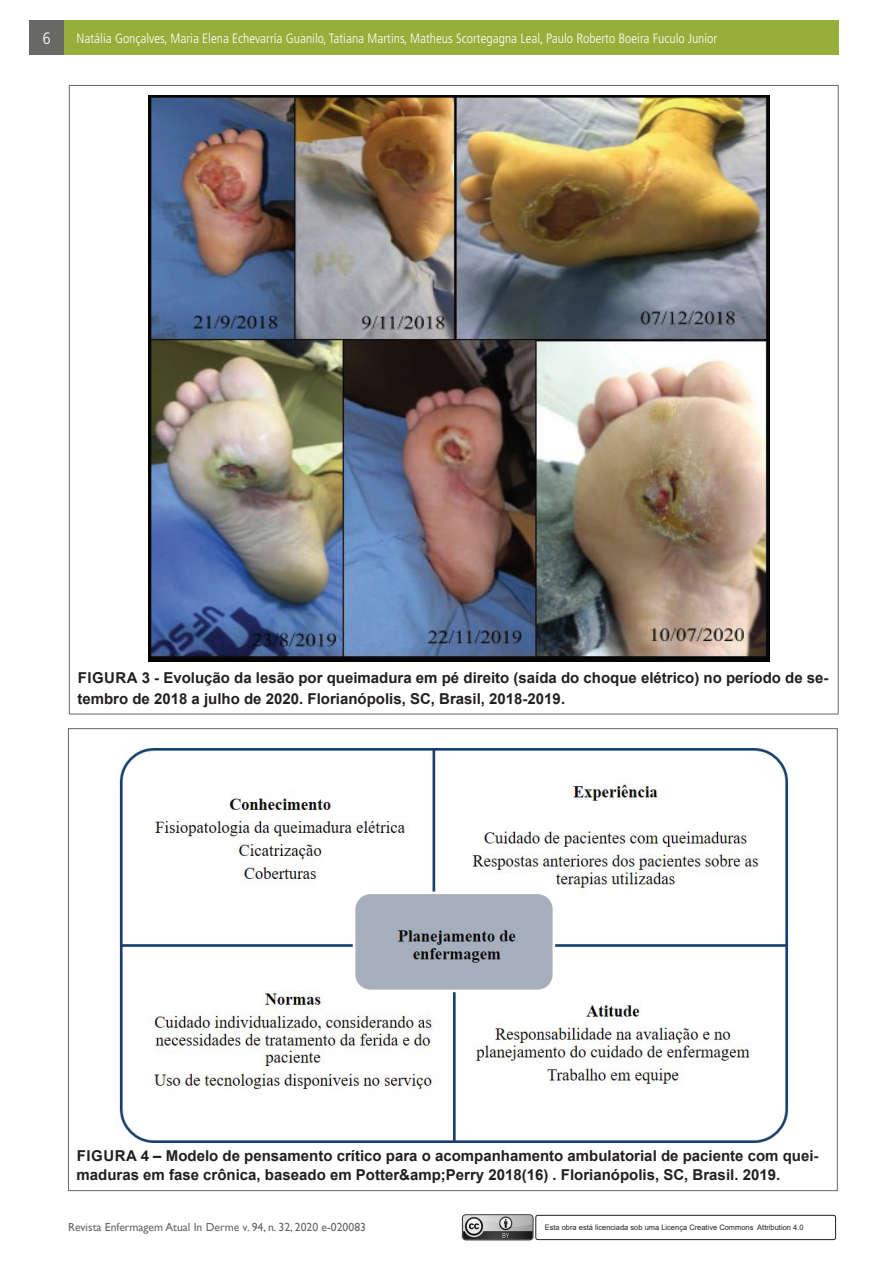
<style>
.page{position:relative;width:893px;height:1263px;background:#fff}
.page>*{position:absolute;margin:0;border:0;box-sizing:border-box;transform-origin:0 0}
.t1{font:300 condensed 16.5px "Frutiger";color:#fff}
.t2{font:700 15px/21px "Arial";color:#231f20}
.t3{font:300 condensed 13.5px "Frutiger";color:#fff}
.t4{font:11.7px "Gill Sans";color:#686967}
.t5{font:7.5px "Arial";color:#231f20}
</style>
<div class="page">
<div style="left:64px;top:20px;width:774px;height:35px;background:#98ae3b"></div>
<div style="left:30px;top:20px;width:34px;height:35px;background:#686967"></div>
<div style="left:535px;top:1215px;width:301px;height:25px;border:1px solid #231f20;border-radius:2px"></div>
<img style="left:461px;top:1214px;width:73px;height:27px">
<img style="left:148px;top:95px;width:622px;height:567px">
<img style="left:119px;top:748px;width:670px;height:394px">
<p class="t1" style="left:43px;top:29px;width:9px">6</p>
<p class="t3" style="left:77px;top:30px;width:642px">Natália Gonçalves, Maria Elena Echevarría Guanilo, Tatiana Martins, Matheus Scortegagna Leal, Paulo Roberto Boeira Fuculo Junior</p>
<p class="t2" style="left:77px;top:668px;width:753px">FIGURA 3 - Evolução da lesão por queimadura em pé direito (saída do choque elétrico) no período de se&shy;tembro de 2018 a julho de 2020. Florianópolis, SC, Brasil, 2018-2019.</p>
<p class="t2" style="left:77px;top:1146px;width:743px;line-height:19.5px">FIGURA 4 – Modelo de pensamento crítico para o acompanhamento ambulatorial de paciente com quei&shy;maduras em fase crônica, baseado em Potter&amp;amp;Perry 2018(16) . Florianópolis, SC, Brasil. 2019.</p>
<p class="t4" style="left:68px;top:1220px;width:299px">Revista Enfermagem Atual In Derme v. 94, n. 32, 2020 e-020083</p>
<p class="t5" style="left:545px;top:1222px;width:260px">Esta obra está licenciada sob uma Licença Creative Commons Attribution 4.0</p>
</div>
